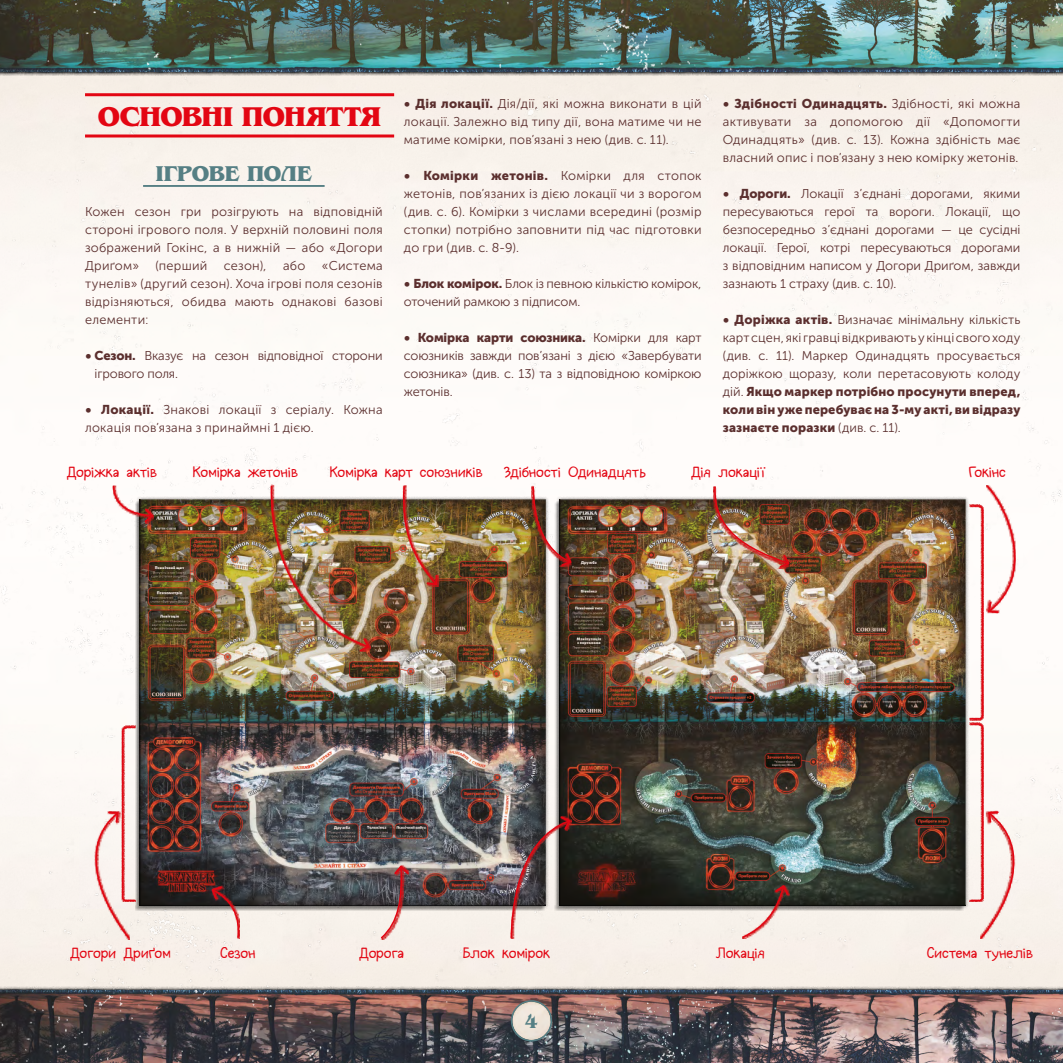
<style>
.page{position:relative;width:1063px;height:1063px;background:#fff}
.page>*{position:absolute;margin:0;border:0;box-sizing:border-box;transform-origin:0 0}
.t1{font:700 28.5px "AG Benguiat Cyr";letter-spacing:-.025em;color:#e30613}
.t2{font:700 22.5px "AG Benguiat Cyr";letter-spacing:-.01em;color:#557f84}
.t3{font:700 19.5px "AG Benguiat Cyr";color:#557f84}
.t4{font:15px "Halogen";letter-spacing:-.02em;color:#e30613}
.t5{font:12.75px/18px "Museo Sans Cyrl 300";letter-spacing:.015em;color:#5b2f2e;text-align:justify}
.t6{font:12.75px/18px "Museo Sans Cyrl 900";letter-spacing:.015em;color:#5b2f2e;text-align:justify}
.t7{font:12.75px/18px "Museo Sans Cyrl 300";letter-spacing:-.01em;color:#5b2f2e}
.t8{font:12.75px "Museo Sans Cyrl 900";letter-spacing:-.01em;color:#5b2f2e}
.s1{font-family:"Museo Sans Cyrl 900"}
.s2{font-family:"Museo Sans Cyrl 300"}
</style>
<div class="page">
<svg style="left:0;top:72px;width:1063px;height:4px;background:#9d9994"></svg>
<img style="left:0;top:0;width:1063px;height:72px">
<svg style="left:0;top:986px;width:1063px;height:4px;background:#b5b0ab"></svg>
<img style="left:0;top:990px;width:1063px;height:73px">
<img style="left:512px;top:1002px;width:39px;height:38px;border-radius:19px">
<div style="left:511px;top:1000px;width:41px;height:41px;border:2px solid #557f84;border-radius:50%"></div>
<hr style="left:85px;top:93px;width:309px;height:3px;background:#e30613">
<hr style="left:85px;top:135px;width:309px;height:3px;background:#e30613">
<hr style="left:143px;top:185px;width:182px;height:2px;background:#557f84">
<div style="left:139px;top:499px;width:407px;height:408px;background:#000;opacity:.75"></div>
<div style="left:559px;top:499px;width:407px;height:408px;background:#000;opacity:.75"></div>
<svg style="left:112px;top:485px;width:43px;height:39px"></svg>
<img style="left:270px;top:485px;width:101px;height:168px">
<img style="left:401px;top:485px;width:37px;height:101px">
<svg style="left:531px;top:485px;width:41px;height:82px"></svg>
<img style="left:532px;top:486px;width:41px;height:81px">
<img style="left:713px;top:485px;width:78px;height:84px">
<svg style="left:210px;top:885px;width:30px;height:54px;background:#ab8c8b"></svg>
<img style="left:510px;top:815px;width:62px;height:124px">
<svg style="left:741px;top:884px;width:49px;height:55px;background:#a28e89"></svg>
<svg style="left:379px;top:864px;width:31px;height:76px;background:#a48586"></svg>
<svg style="left:81px;top:726px;width:55px;height:214px"></svg>
<svg style="left:969px;top:484px;width:65px;height:456px"></svg>
<h1 class="t1" style="left:98px;top:101px;width:285px">ОСНОВНІ ПОНЯТТЯ</h1>
<h2 class="t2" style="left:156px;top:161px;width:158px">ІГРОВЕ ПОЛЕ</h2>
<p class="t5" style="left:85px;top:203px;width:299px">Кожен сезон гри розігрують на відповідній стороні ігрового поля. У верхній половині поля зображений Гокінс, а в нижній — або «Догори Дриґом»</p>
<p class="t5" style="left:155px;top:257px;width:53px">(перший</p>
<p class="t5" style="left:224px;top:257px;width:44px">сезон),</p>
<p class="t5" style="left:283px;top:257px;width:24px">або</p>
<p class="t5" style="left:85px;top:257px;width:299px;text-indent:237px">«Система тунелів» (другий сезон). Хоча ігрові поля сезонів відрізняються, обидва мають однакові базові елементи:</p>
<p class="t7" style="left:95px;top:347px;width:290px;text-indent:-10px"><span class="s1">• Сезон.</span> Вказує на сезон відповідної сторони ігрового поля.</p>
<p class="t5" style="left:85px;top:401px;width:299px"><span class="s1">• Локації.</span> Знакові локації з серіалу. Кожна локація пов’язана з принаймні 1 дією.</p>
<p class="t5" style="left:404px;top:95px;width:299px"><span class="s1">• Дія локації.</span> Дія/дії, які можна виконати в цій локації. Залежно від типу дії, вона матиме чи не матиме комірки, пов’язані з нею (див. с. 11).</p>
<p class="t6" style="left:404px;top:167px;width:299px">• Комірки жетонів. <span class="s2">Комірки для стопок</span></p>
<p class="t5" style="left:404px;top:185px;width:299px">жетонів, пов’язаних із дією локації чи з ворогом (див. с. 6). Комірки з числами всередині (розмір стопки) потрібно заповнити під час підготовки до гри (див. с. 8-9).</p>
<p class="t7" style="left:404px;top:275px;width:299px"><span class="s1">• Блок комірок.</span> Блок із певною кількістю комірок, оточений рамкою з підписом.</p>
<p class="t8" style="left:404px;top:330px;width:299px">• Комірка карти союзника. <span class="s2">Комірки для карт</span></p>
<p class="t5" style="left:404px;top:347px;width:299px">союзників завжди пов’язані з дією «Завербувати союзника» (див. с. 13) та з відповідною коміркою жетонів.</p>
<p class="t6" style="left:723px;top:95px;width:299px">• Здібності Одинадцять. <span class="s2">Здібності, які можна</span></p>
<p class="t5" style="left:723px;top:113px;width:299px">активувати за допомогою дії «Допомогти Одинадцять» (див. с. 13). Кожна здібність має власний опис і пов’язану з нею комірку жетонів.</p>
<p class="t5" style="left:723px;top:185px;width:299px"><span class="s1">• Дороги.</span> Локації з’єднані дорогами, якими пересуваються герої та вороги. Локації, що безпосередньо з’єднані дорогами — це сусідні локації. Герої, котрі пересуваються дорогами з відповідним написом у Догори Дриґом, завжди зазнають 1 страху (див. с. 10).</p>
<p class="t5" style="left:723px;top:311px;width:299px"><span class="s1">• Доріжка актів.</span> Визначає мінімальну кількість карт сцен, які гравці відкривають у кінці свого ходу (див. с. 11). Маркер Одинадцять просувається доріжкою щоразу, коли перетасовують колоду</p>
<p class="t6" style="left:723px;top:383px;width:299px"><span class="s2">дій.</span> Якщо маркер потрібно просунути вперед, коли він уже перебуває на 3-му акті, ви відразу зазнаєте поразки <span class="s2">(див. с. 11).</span></p>
<p class="t4" style="left:66px;top:463px;width:92px">Доріжка актів</p>
<p class="t4" style="left:330px;top:463px;width:154px">Комірка карт союзників</p>
<p class="t4" style="left:193px;top:463px;width:107px">Комірка жетонів</p>
<p class="t4" style="left:504px;top:463px;width:144px">Здібності Одинадцять</p>
<p class="t4" style="left:968px;top:463px;width:39px">Гокінс</p>
<p class="t4" style="left:691px;top:463px;width:76px">Дія локації</p>
<p class="t4" style="left:70px;top:944px;width:103px">Догори Дриґом</p>
<p class="t4" style="left:220px;top:944px;width:37px">Сезон</p>
<p class="t4" style="left:462px;top:944px;width:90px">Блок комірок</p>
<p class="t4" style="left:359px;top:944px;width:47px">Дорога</p>
<p class="t4" style="left:716px;top:944px;width:51px">Локація</p>
<p class="t4" style="left:927px;top:944px;width:108px">Система тунелів</p>
<h3 class="t3" style="left:525px;top:1010px;width:15px">4</h3>
</div>
